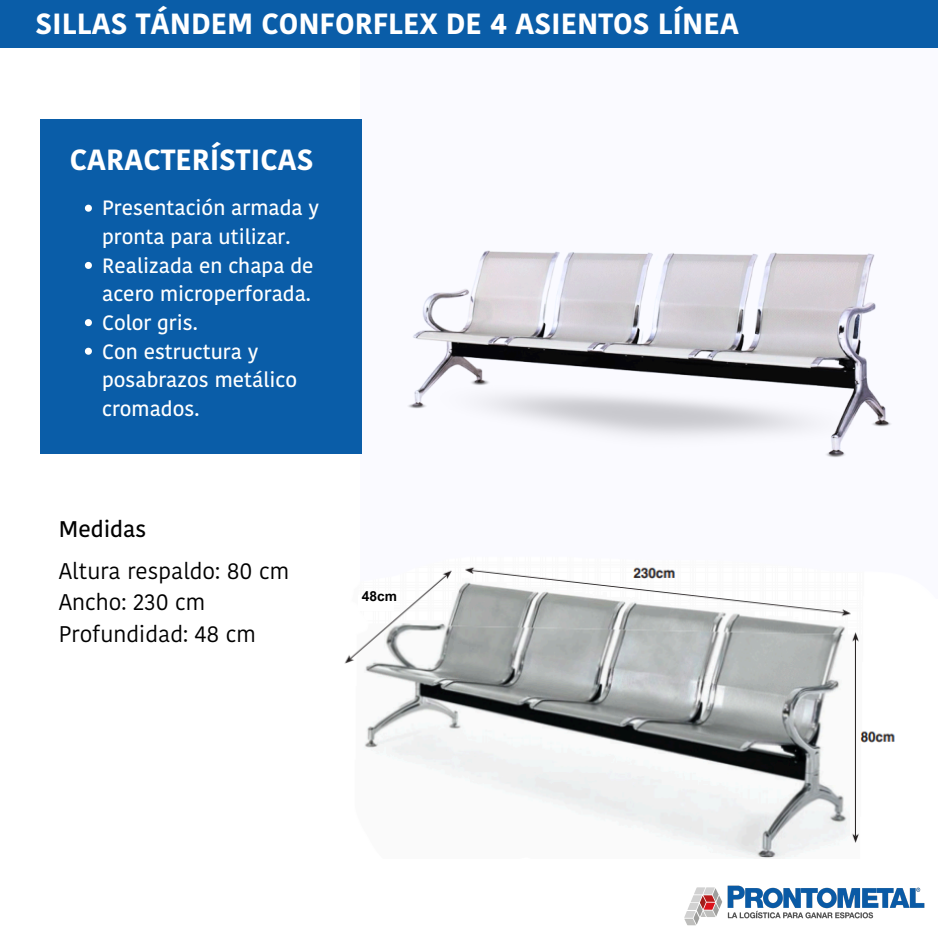
<style>
.page{position:relative;width:938px;height:938px;background:#fff}
.page>*{position:absolute;margin:0;border:0;box-sizing:border-box;transform-origin:0 0}
.t1{font:700 29.12px "Kohinoor Bangla";color:#fff}
.t2{font:22.56px/31.3px "Kohinoor Bangla";color:#000}
.t3{font:500 22.56px "Kohinoor Bangla";color:#000}
.t4{font:500 20.62px/28.6px "Kohinoor Bangla";color:#fff}
.t5{font:700 13.75px "Arial MT Pro";color:#000}
</style>
<div class="page">
<img style="left:360px;top:250px;width:527px;height:204px">
<img style="left:407px;top:403px;width:10px;height:6px">
<img style="left:886px;top:421px;width:6px;height:6px">
<img style="left:417px;top:372px;width:469px;height:86px">
<div style="left:0;top:0;width:938px;height:48px;background:#0a5da8"></div>
<div style="left:41px;top:119px;width:321px;height:334px;background:#0a5da8"></div>
<svg style="left:684px;top:887px;width:38px;height:38px"></svg>
<img style="left:727px;top:885px;width:198px;height:34px">
<img style="left:344px;top:567px;width:551px;height:291px">
<svg style="left:85px;top:205px;width:7px;height:7px"></svg>
<svg style="left:85px;top:262px;width:7px;height:7px"></svg>
<svg style="left:85px;top:319px;width:7px;height:7px"></svg>
<svg style="left:85px;top:348px;width:7px;height:7px"></svg>
<div style="left:358px;top:595px;width:35px;height:15px;background:#fff"></div>
<p class="t1" style="left:36px;top:3px;width:705px">SILLAS TÁNDEM CONFORFLEX DE 4 ASIENTOS LÍNEA</p>
<p class="t1" style="left:70px;top:140px;width:245px">CARACTERÍSTICAS</p>
<p class="t4" style="left:102px;top:194px;width:218px">Presentación armada y pronta para utilizar.</p>
<p class="t4" style="left:102px;top:251px;width:213px">Realizada en chapa de acero microperforada.</p>
<p class="t4" style="left:102px;top:308px;width:97px">Color gris.</p>
<p class="t4" style="left:102px;top:337px;width:196px">Con estructura y posabrazos metálico cromados.</p>
<p class="t3" style="left:59px;top:513px;width:89px">Medidas</p>
<p class="t2" style="left:59px;top:555px;width:232px">Altura respaldo: 80 cm<br>Ancho: 230 cm</p>
<p class="t2" style="left:59px;top:618px;width:198px">Profundidad: 48 cm</p>
<p class="t5" style="left:362px;top:591px;width:37px">48cm</p>
</div>
